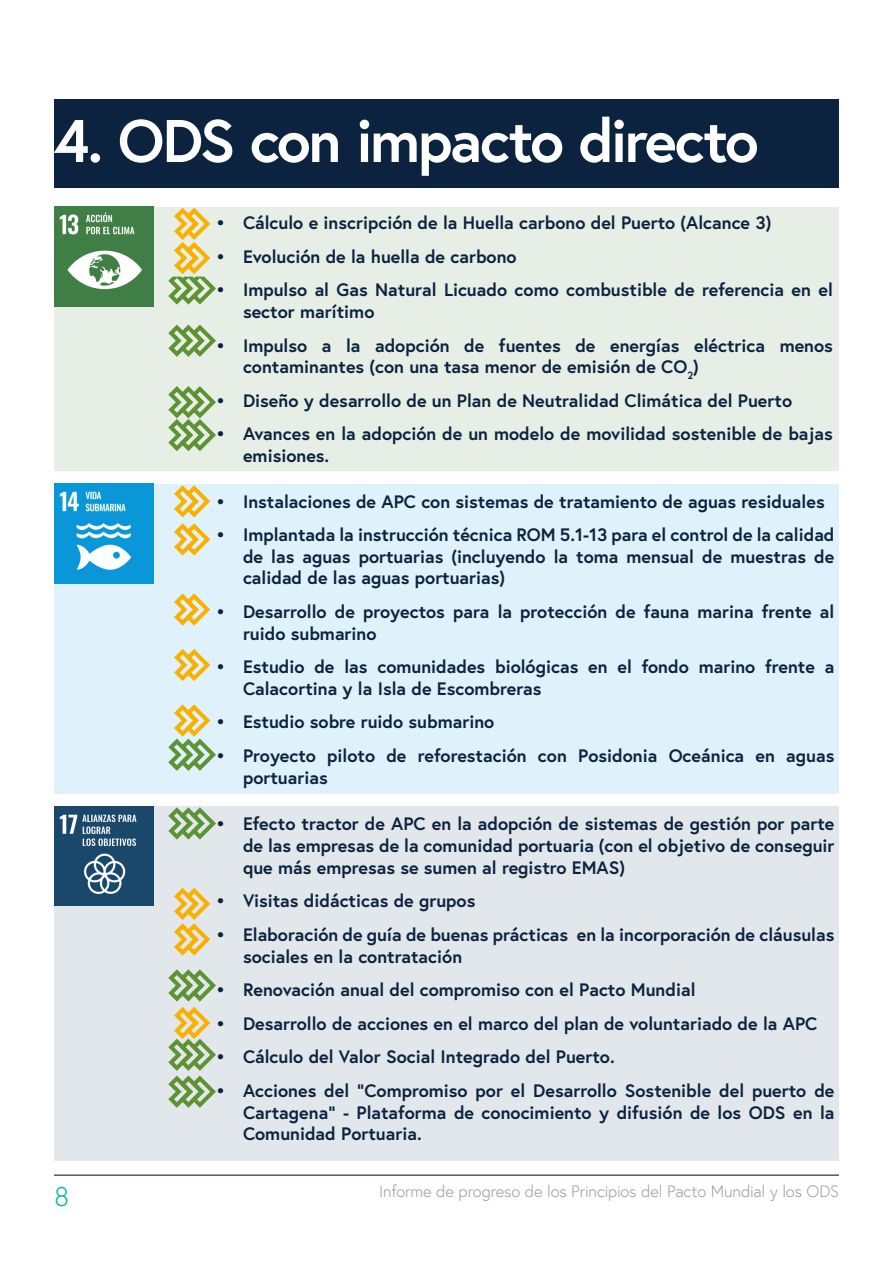
<style>
.page{position:relative;width:893px;height:1263px;background:#fff}
.page>*{position:absolute;margin:0;border:0;box-sizing:border-box;transform-origin:0 0}
.Texto_de_cita{font:700 60px "Europa";letter-spacing:-.045em;color:#fff}
.t1{font:300 27px "Europa";color:#05b4a2}
.t2{font:700 18px/21.6px "Europa";color:#0c2340}
.t3{font:300 16.5px "Europa";letter-spacing:-.01em;color:#999}
</style>
<div class="page">
<div style="left:54px;top:99px;width:785px;height:89px;background:#0c2340"></div>
<div style="left:54px;top:207px;width:785px;height:263px;background:#e6eee6"></div>
<img style="left:54px;top:207px;width:99px;height:99px">
<svg style="left:168px;top:386px;width:48px;height:65px"></svg>
<svg style="left:168px;top:325px;width:48px;height:32px"></svg>
<svg style="left:168px;top:208px;width:48px;height:97px"></svg>
<div style="left:54px;top:807px;width:785px;height:354px;background:#e1e7eb"></div>
<img style="left:54px;top:807px;width:99px;height:99px">
<svg style="left:168px;top:807px;width:48px;height:32px"></svg>
<svg style="left:168px;top:969px;width:48px;height:32px"></svg>
<svg style="left:174px;top:888px;width:36px;height:67px"></svg>
<div style="left:54px;top:484px;width:785px;height:309px;background:#dff1fa"></div>
<img style="left:54px;top:484px;width:99px;height:99px">
<svg style="left:174px;top:485px;width:36px;height:32px"></svg>
<svg style="left:174px;top:523px;width:36px;height:32px"></svg>
<svg style="left:174px;top:593px;width:36px;height:33px"></svg>
<svg style="left:174px;top:649px;width:36px;height:32px"></svg>
<svg style="left:168px;top:704px;width:48px;height:67px"></svg>
<svg style="left:168px;top:1007px;width:48px;height:101px"></svg>
<hr style="left:54px;top:1174px;width:785px;height:2px;background:#0c2340">
<p class="Texto_de_cita" style="left:54px;top:100px;width:706px">4. ODS con impacto directo</p>
<p class="t2" style="left:216px;top:212px;width:557px">• Cálculo e inscripción de la Huella carbono del Puerto (Alcance 3)</p>
<p class="t2" style="left:216px;top:245px;width:302px">• Evolución de la huella de carbono</p>
<p class="t2" style="left:243px;top:279px;width:591px;text-indent:-27px">• Impulso al Gas Natural Licuado como combustible de referencia en el sector marítimo</p>
<p class="t2" style="left:243px;top:334px;width:591px;text-indent:-27px">• Impulso a la adopción de fuentes de energías eléctrica menos contaminantes (con una tasa menor de emisión de CO<sub>2</sub>)</p>
<p class="t2" style="left:216px;top:389px;width:578px">• Diseño y desarrollo de un Plan de Neutralidad Climática del Puerto</p>
<p class="t2" style="left:243px;top:423px;width:591px;text-indent:-27px">• Avances en la adopción de un modelo de movilidad sostenible de bajas emisiones.</p>
<p class="t2" style="left:216px;top:490px;width:610px">• Instalaciones de APC con sistemas de tratamiento de aguas residuales</p>
<p class="t2" style="left:243px;top:524px;width:593px;text-align:justify;text-indent:-27px">• Implantada la instrucción técnica ROM 5.1-13 para el control de la calidad de las aguas portuarias (incluyendo la toma mensual de muestras de calidad de las aguas portuarias)</p>
<p class="t2" style="left:243px;top:600px;width:593px;text-indent:-27px">• Desarrollo de proyectos para la protección de fauna marina frente al ruido submarino</p>
<p class="t2" style="left:243px;top:656px;width:593px;text-indent:-27px">• Estudio de las comunidades biológicas en el fondo marino frente a<br>Calacortina y la Isla de Escombreras</p>
<p class="t2" style="left:216px;top:711px;width:280px">• Estudio sobre ruido submarino</p>
<p class="t2" style="left:243px;top:744px;width:593px;text-indent:-27px">• Proyecto piloto de reforestación con Posidonia Oceánica en aguas portuarias</p>
<h2 class="t1" style="left:54px;top:1180px;width:17px">8</h2>
<p class="t2" style="left:243px;top:813px;width:593px;text-align:justify;text-indent:-27px">• Efecto tractor de APC en la adopción de sistemas de gestión por parte de las empresas de la comunidad portuaria (con el objetivo de conseguir que más empresas se sumen al registro EMAS)</p>
<p class="t2" style="left:216px;top:890px;width:261px">• Visitas didácticas de grupos</p>
<p class="t2" style="left:243px;top:923px;width:593px;text-indent:-27px">• Elaboración de guía de buenas prácticas en la incorporación de cláusulas sociales en la contratación</p>
<p class="t2" style="left:216px;top:978px;width:481px">• Renovación anual del compromiso con el Pacto Mundial</p>
<p class="t2" style="left:216px;top:1012px;width:603px">• Desarrollo de acciones en el marco del plan de voluntariado de la APC</p>
<p class="t2" style="left:216px;top:1046px;width:400px">• Cálculo del Valor Social Integrado del Puerto.</p>
<p class="t2" style="left:243px;top:1079px;width:593px;text-align:justify;text-indent:-27px">• Acciones del “Compromiso por el Desarrollo Sostenible del puerto de Cartagena” - Plataforma de conocimiento y difusión de los ODS en la Comunidad Portuaria.</p>
<p class="t3" style="left:379px;top:1181px;width:461px">Informe de progreso de los Principios del Pacto Mundial y los ODS</p>
</div>
